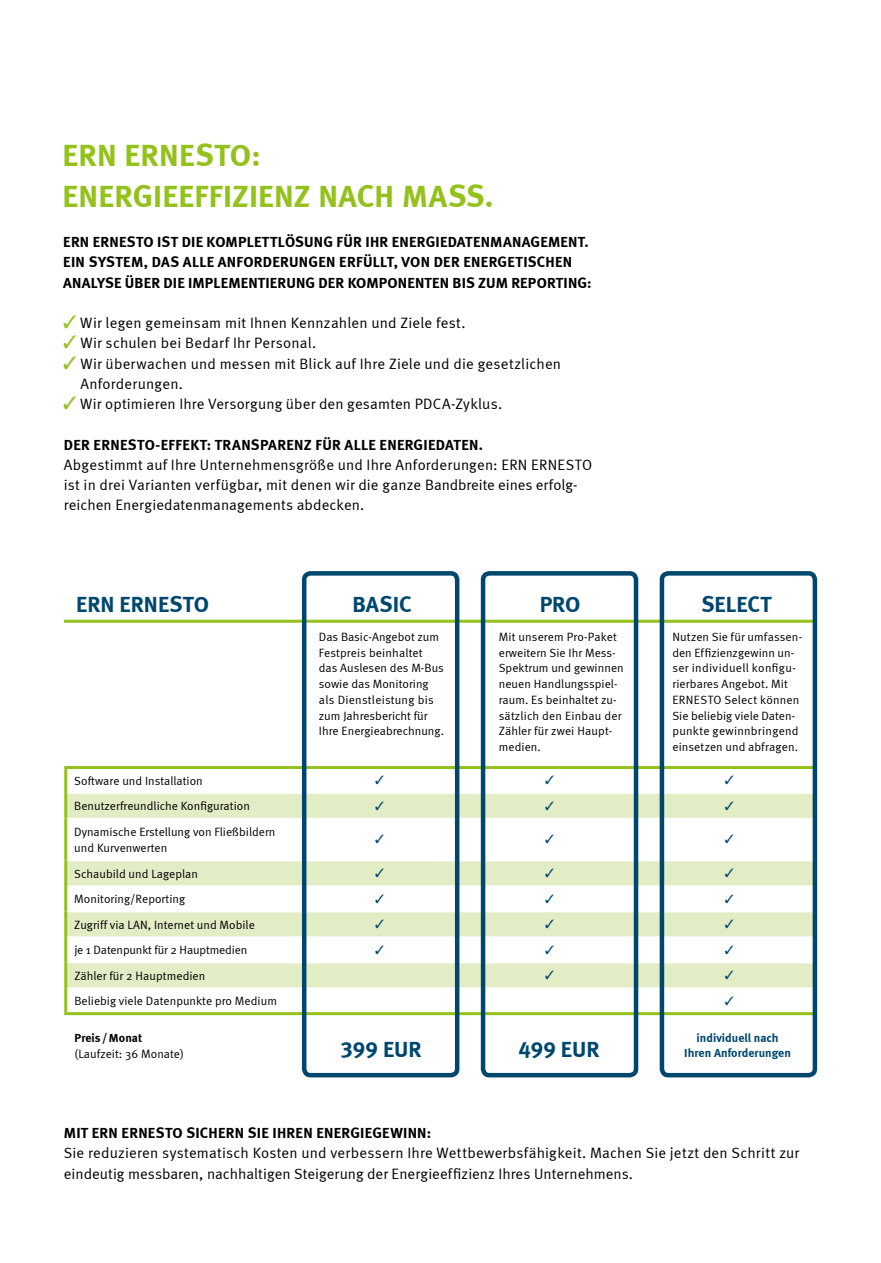
<style>
.page{position:relative;width:881px;height:1263px;background:#fff}
.page>*{position:absolute;margin:0;border:0;box-sizing:border-box;transform-origin:0 0}
.t1{font:700 31.5px/40.5px "Meta";letter-spacing:.01em;color:#94c11c}
.t2{font:700 22.5px "Meta";letter-spacing:.005em;color:#00476e}
.t3{font:22.5px "Meta Bold Expert";letter-spacing:.005em;color:#00476e}
.t4{font:15px/20.2px "Meta Normal";letter-spacing:.01em;color:#000}
.t5{font:700 15px/20.2px "Meta";letter-spacing:.015em;color:#000}
.t6{font:12px/15.8px "Meta Normal";letter-spacing:.005em;color:#000}
.t7{font:700 12px/15.8px "Meta";letter-spacing:.005em;color:#00476e;text-align:center}
.t8{font:700 12px "Meta";letter-spacing:-.005em;color:#000}
.s1{color:#94c11c}
.s2{font-family:"Meta";font-weight:700}
</style>
<div class="page">
<svg style="left:67px;top:794px;width:744px;height:193px"></svg>
<hr style="left:67px;top:818px;width:236px;height:1px;background:#fff">
<hr style="left:303px;top:818px;width:153px;height:1px;background:#fff">
<hr style="left:456px;top:818px;width:187px;height:1px;background:#fff">
<hr style="left:643px;top:818px;width:170px;height:1px;background:#fff">
<hr style="left:67px;top:860px;width:236px;height:1px;background:#fff">
<hr style="left:303px;top:860px;width:153px;height:1px;background:#fff">
<hr style="left:456px;top:860px;width:187px;height:1px;background:#fff">
<hr style="left:643px;top:860px;width:170px;height:1px;background:#fff">
<hr style="left:67px;top:885px;width:236px;height:2px;background:#fff">
<hr style="left:303px;top:885px;width:153px;height:2px;background:#fff">
<hr style="left:456px;top:885px;width:187px;height:2px;background:#fff">
<hr style="left:643px;top:885px;width:170px;height:2px;background:#fff">
<hr style="left:67px;top:911px;width:236px;height:1px;background:#fff">
<hr style="left:303px;top:911px;width:153px;height:1px;background:#fff">
<hr style="left:456px;top:911px;width:187px;height:1px;background:#fff">
<hr style="left:643px;top:911px;width:170px;height:1px;background:#fff">
<hr style="left:67px;top:936px;width:236px;height:2px;background:#fff">
<hr style="left:303px;top:936px;width:153px;height:2px;background:#fff">
<hr style="left:456px;top:936px;width:187px;height:2px;background:#fff">
<hr style="left:643px;top:936px;width:170px;height:2px;background:#fff">
<hr style="left:67px;top:962px;width:236px;height:1px;background:#fff">
<hr style="left:303px;top:962px;width:153px;height:1px;background:#fff">
<hr style="left:456px;top:962px;width:187px;height:1px;background:#fff">
<hr style="left:643px;top:962px;width:170px;height:1px;background:#fff">
<hr style="left:64px;top:766px;width:239px;height:3px;background:#94c11c">
<hr style="left:64px;top:769px;width:3px;height:24px;background:#94c11c">
<hr style="left:303px;top:766px;width:153px;height:3px;background:#94c11c">
<hr style="left:456px;top:766px;width:187px;height:3px;background:#94c11c">
<hr style="left:643px;top:766px;width:173px;height:3px;background:#94c11c">
<hr style="left:64px;top:793px;width:3px;height:25px;background:#94c11c">
<hr style="left:64px;top:818px;width:3px;height:42px;background:#94c11c">
<hr style="left:64px;top:860px;width:3px;height:26px;background:#94c11c">
<hr style="left:64px;top:886px;width:3px;height:25px;background:#94c11c">
<hr style="left:64px;top:911px;width:3px;height:26px;background:#94c11c">
<hr style="left:64px;top:937px;width:3px;height:26px;background:#94c11c">
<hr style="left:64px;top:963px;width:3px;height:25px;background:#94c11c">
<hr style="left:64px;top:988px;width:3px;height:24px;background:#94c11c">
<hr style="left:64px;top:1012px;width:239px;height:3px;background:#94c11c">
<hr style="left:303px;top:1012px;width:153px;height:3px;background:#94c11c">
<hr style="left:456px;top:1012px;width:187px;height:3px;background:#94c11c">
<hr style="left:643px;top:1012px;width:173px;height:3px;background:#94c11c">
<hr style="left:64px;top:620px;width:752px;height:3px;background:#94c11c">
<div style="left:302px;top:571px;width:157px;height:506px;border:4px solid #00476e;border-radius:6px"></div>
<div style="left:480px;top:571px;width:158px;height:506px;border:4px solid #00476e;border-radius:6px"></div>
<div style="left:659px;top:571px;width:157px;height:506px;border:4px solid #00476e;border-radius:6px"></div>
<svg style="left:375px;top:801px;width:9px;height:9px"></svg>
<svg style="left:545px;top:801px;width:8px;height:9px"></svg>
<svg style="left:724px;top:801px;width:9px;height:9px"></svg>
<svg style="left:375px;top:835px;width:9px;height:8px"></svg>
<svg style="left:545px;top:835px;width:8px;height:8px"></svg>
<svg style="left:724px;top:835px;width:9px;height:8px"></svg>
<svg style="left:375px;top:868px;width:9px;height:9px"></svg>
<svg style="left:545px;top:868px;width:8px;height:9px"></svg>
<svg style="left:724px;top:868px;width:9px;height:9px"></svg>
<svg style="left:375px;top:894px;width:9px;height:9px"></svg>
<svg style="left:545px;top:894px;width:8px;height:9px"></svg>
<svg style="left:724px;top:894px;width:9px;height:9px"></svg>
<svg style="left:375px;top:919px;width:9px;height:9px"></svg>
<svg style="left:545px;top:919px;width:8px;height:9px"></svg>
<svg style="left:724px;top:919px;width:9px;height:9px"></svg>
<svg style="left:375px;top:945px;width:9px;height:9px"></svg>
<svg style="left:545px;top:945px;width:8px;height:9px"></svg>
<svg style="left:724px;top:945px;width:9px;height:9px"></svg>
<svg style="left:545px;top:971px;width:8px;height:8px"></svg>
<svg style="left:724px;top:971px;width:9px;height:8px"></svg>
<h1 class="t1" style="left:62px;top:134px;width:432px">ERN ERNESTO:<br>ENERGIEEFFIZIENZ NACH MASS.</h1>
<p class="t5" style="left:63px;top:232px;width:526px">ERN ERNESTO IST DIE KOMPLETTLÖSUNG FÜR IHR ENERGIEDATEN MANAGEMENT.<br>EIN SYSTEM, DAS ALLE AN FORDER</p>
<p class="t5" style="left:289px;top:252px;width:154px">UNGEN ERFÜLLT, VON DER</p>
<p class="t5" style="left:463px;top:252px;width:10px">ENER</p>
<p class="t5" style="left:497px;top:252px;width:67px">GETISCHEN</p>
<p class="t5" style="left:63px;top:272px;width:265px">ANALYSE ÜBER DIE IMPLEMENTIERUNG DER</p>
<p class="t5" style="left:347px;top:272px;width:245px">KOMPONENTEN BIS ZUM REPORTING:</p>
<p class="t4" style="left:63px;top:313px;width:403px"><span class="s1">✓</span> Wir legen gemeinsam mit Ihnen Kennzahlen und Ziele fest.</p>
<p class="t4" style="left:63px;top:333px;width:254px"><span class="s1">✓</span> Wir schulen bei Bedarf Ihr Personal.</p>
<p class="t4" style="left:80px;top:353px;width:482px;text-indent:-17px"><span class="s1">✓</span> Wir überwachen und messen mit Blick auf Ihre Ziele und die gesetzlichen<br>Anforderungen.</p>
<p class="t4" style="left:63px;top:394px;width:440px"><span class="s1">✓</span> Wir optimieren Ihre Versorgung über den gesamten PDCA-Zyklus.</p>
<p class="t5" style="left:64px;top:434px;width:420px">DER ERNESTO-EFFEKT: TRANSPARENZ FÜR ALLE ENERGIEDATEN .</p>
<p class="t4" style="left:64px;top:454px;width:529px">Abgestimmt auf Ihre Unternehmensgröße und Ihre Anforderungen: ERN ERNESTO ist in drei Varianten verfügbar, mit denen wir die ganze Bandbreite eines erfolg&shy;reichen Energiedatenmanagements abdecken.</p>
<h2 class="t2" style="left:76px;top:591px;width:134px">ERN ERNESTO</h2>
<p class="t6" style="left:74px;top:773px;width:130px">Software und Installation</p>
<p class="t6" style="left:74px;top:798px;width:177px">Benutzerfreundliche Konfiguration</p>
<p class="t6" style="left:74px;top:824px;width:203px">Dynamische Erstellung von Fließbildern und Kurvenwerten</p>
<p class="t6" style="left:74px;top:865px;width:125px">Schaubild und Lageplan</p>
<p class="t6" style="left:74px;top:891px;width:112px">Monitoring/Reporting</p>
<p class="t6" style="left:74px;top:916px;width:182px">Zugriff via LAN, Internet und Mobile</p>
<p class="t6" style="left:74px;top:942px;width:175px">je 1 Datenpunkt für 2 Hauptmedien</p>
<p class="t6" style="left:74px;top:967px;width:132px">Zähler für 2 Hauptmedien</p>
<p class="t6" style="left:74px;top:993px;width:204px">Beliebig viele Datenpunkte pro Medium</p>
<p class="t8" style="left:75px;top:1030px;width:69px">PREIS / MONAT</p>
<p class="t6" style="left:75px;top:1045px;width:111px">(Laufzeit: 36 Monate)</p>
<h2 class="t2" style="left:352px;top:591px;width:61px">BASIC</h2>
<h2 class="t2" style="left:539px;top:591px;width:42px">PR O</h2>
<h2 class="t2" style="left:701px;top:591px;width:72px">SELECT</h2>
<p class="t6" style="left:319px;top:629px;width:126px">Das Basic-Angebot zum<br>Festpreis beinhaltet das Auslesen des M-Bus sowie das Monitoring als Dienstleistung bis zum Jahresbericht für<br>Ihre Energieabrechnung.</p>
<p class="t6" style="left:498px;top:629px;width:126px">Mit unserem Pro-Paket erweitern Sie Ihr Mess-<br>Spektrum und gewinnen neuen Handlungsspiel&shy;raum. Es beinhaltet zu&shy;sätzlich den Einbau der<br>Zähler für zwei Haupt&shy;medien.</p>
<p class="t6" style="left:672px;top:629px;width:131px">Nutzen Sie für umfassen&shy;den Effizienzgewinn un&shy;ser individuell konfigu&shy;rierbares Angebot. Mit<br>ERNESTO Select können<br>Sie beliebig viele Daten&shy;punkte gewinnbringend einsetzen und abfragen.</p>
<h2 class="t3" style="left:341px;top:1036px;width:82px">399 <span class="s2">EUR</span></h2>
<h2 class="t3" style="left:518px;top:1036px;width:83px">499 <span class="s2">EUR</span></h2>
<p class="t7" style="left:684px;top:1029px;width:108px">INDIVIDUELL NACH<br>IHREN ANFORDERUNGEN</p>
<p class="t5" style="left:64px;top:1123px;width:164px">MIT ERN ERNESTO SICHERN</p>
<p class="t5" style="left:248px;top:1123px;width:48px">SIE IHREN</p>
<p class="t5" style="left:316px;top:1123px;width:116px">ENERGIEGEWINN:</p>
<p class="t4" style="left:64px;top:1143px;width:736px">Sie reduzieren systematisch Kosten und verbessern Ihre Wettbewerbsfähigkeit. Machen Sie jetzt den Schritt zur eindeutig messbaren, nachhaltigen Steigerung der Energieeffizienz Ihres Unternehmens.</p>
</div>
